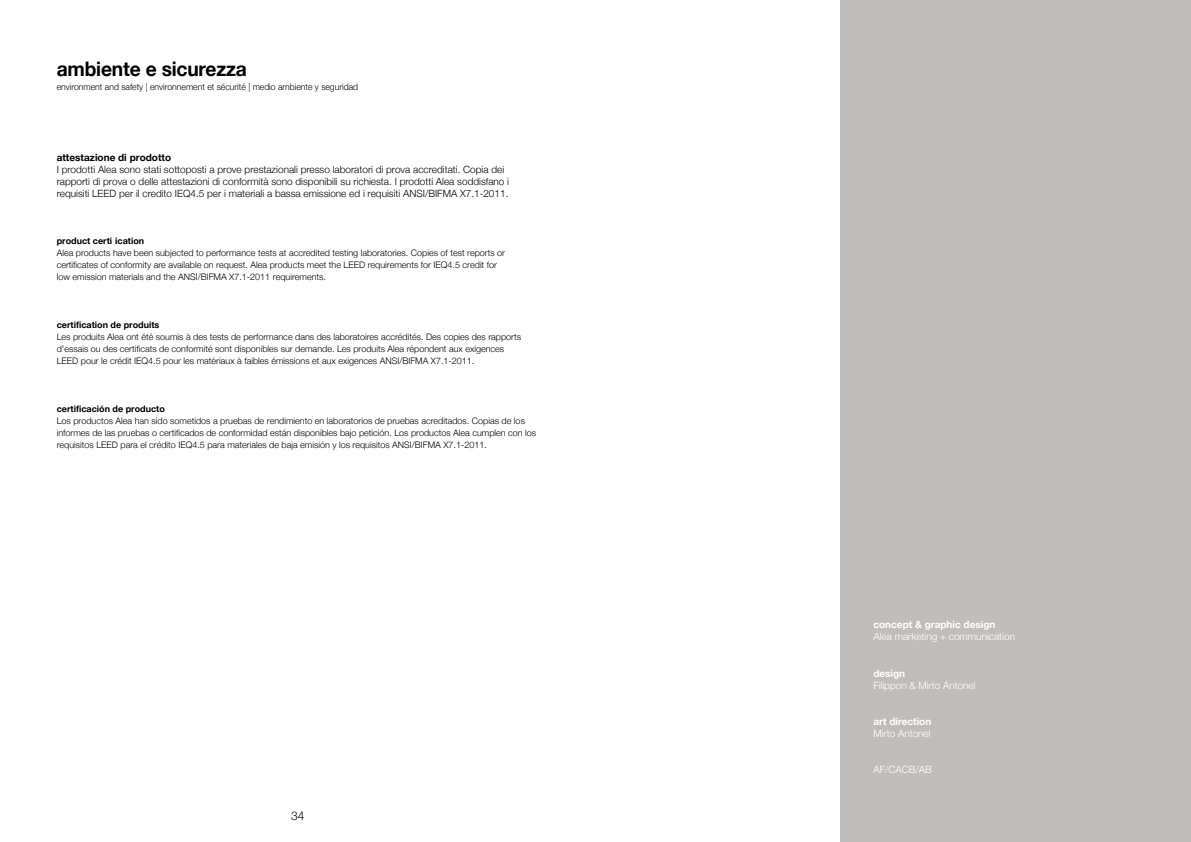
<style>
.page{position:relative;width:1191px;height:842px;background:#fff}
.page>*{position:absolute;margin:0;border:0;box-sizing:border-box;transform-origin:0 0}
.t1{font:700 20px "Helvetica Neue";letter-spacing:-.01em;color:#000;scale:.96 1}
.t2{font:300 12px "Helvetica Neue";color:#000}
.t3{font:300 10px/12px "Helvetica Neue";color:#000}
.t4{font:300 10px "Helvetica Neue";color:#fff}
.t5{font:700 10px "Helvetica Neue";color:#fff}
.t6{font:700 10px "Helvetica Neue";color:#000}
.t7{font:300 9px/12px "Helvetica Neue";color:#000}
.t8{font:300 9px "Helvetica Neue";color:#000;scale:.96 1}
.t9{font:700 9px "Helvetica Neue";color:#000}
</style>
<div class="page">
<div style="left:840px;top:0;width:351px;height:842px;background:#c0bebd"></div>
<h1 class="t1" style="left:57px;top:57px;width:200px">ambiente e sicurezza</h1>
<p class="t8" style="left:57px;top:81px;width:315px">environment and safety | environnement et sécurité | medio ambiente y seguridad</p>
<p class="t6" style="left:57px;top:152px;width:116px">attestazione di prodotto</p>
<p class="t3" style="left:57px;top:164px;width:454px">I prodotti Alea sono stati sottoposti a prove prestazionali presso laboratori di prova accreditati. Copia dei rapporti di prova o delle attestazioni di conformità sono disponibili su richiesta. I prodotti Alea soddisfano i requisiti LEED per il credito IEQ4.5 per i materiali a bassa emissione ed i requisiti ANSI/BIFMA X7.1-2011.</p>
<p class="t9" style="left:57px;top:235px;width:89px">product certi ication</p>
<p class="t7" style="left:57px;top:247px;width:450px">Alea products have been subjected to performance tests at accredited testing laboratories. Copies of test reports or certificates of conformity are available on request. Alea products meet the LEED requirements for IEQ4.5 credit for low emission materials and the ANSI/BIFMA X7.1-2011 requirements.</p>
<p class="t9" style="left:57px;top:319px;width:104px">certification de produits</p>
<p class="t7" style="left:57px;top:331px;width:466px">Les produits Alea ont été soumis à des tests de performance dans des laboratoires accrédités. Des copies des rapports d’essais ou des certificats de conformité sont disponibles sur demande. Les produits Alea répondent aux exigences<br>LEED pour le crédit IEQ4.5 pour les matériaux à faibles émissions et aux exigences ANSI/BIFMA X7.1-2011.</p>
<p class="t9" style="left:57px;top:403px;width:110px">certificación de producto</p>
<p class="t7" style="left:57px;top:415px;width:481px">Los productos Alea han sido sometidos a pruebas de rendimiento en laboratorios de pruebas acreditados. Copias de los informes de las pruebas o certificados de conformidad están disponibles bajo petición. Los productos Alea cumplen con los requisitos LEED para el crédito IEQ4.5 para materiales de baja emisión y los requisitos ANSI/BIFMA X7.1-2011.</p>
<h2 class="t2" style="left:291px;top:808px;width:15px">34</h2>
<p class="t5" style="left:873px;top:619px;width:124px">concept &amp; graphic design</p>
<p class="t4" style="left:873px;top:631px;width:143px">Alea marketing + communication</p>
<p class="t5" style="left:873px;top:667px;width:33px">design</p>
<p class="t4" style="left:873px;top:679px;width:104px">Filippon &amp; Mirto Antonel</p>
<p class="t5" style="left:873px;top:715px;width:59px">art direction</p>
<p class="t4" style="left:873px;top:727px;width:59px">Mirto Antonel</p>
<p class="t4" style="left:873px;top:763px;width:60px">AF/CACB/AB</p>
</div>
